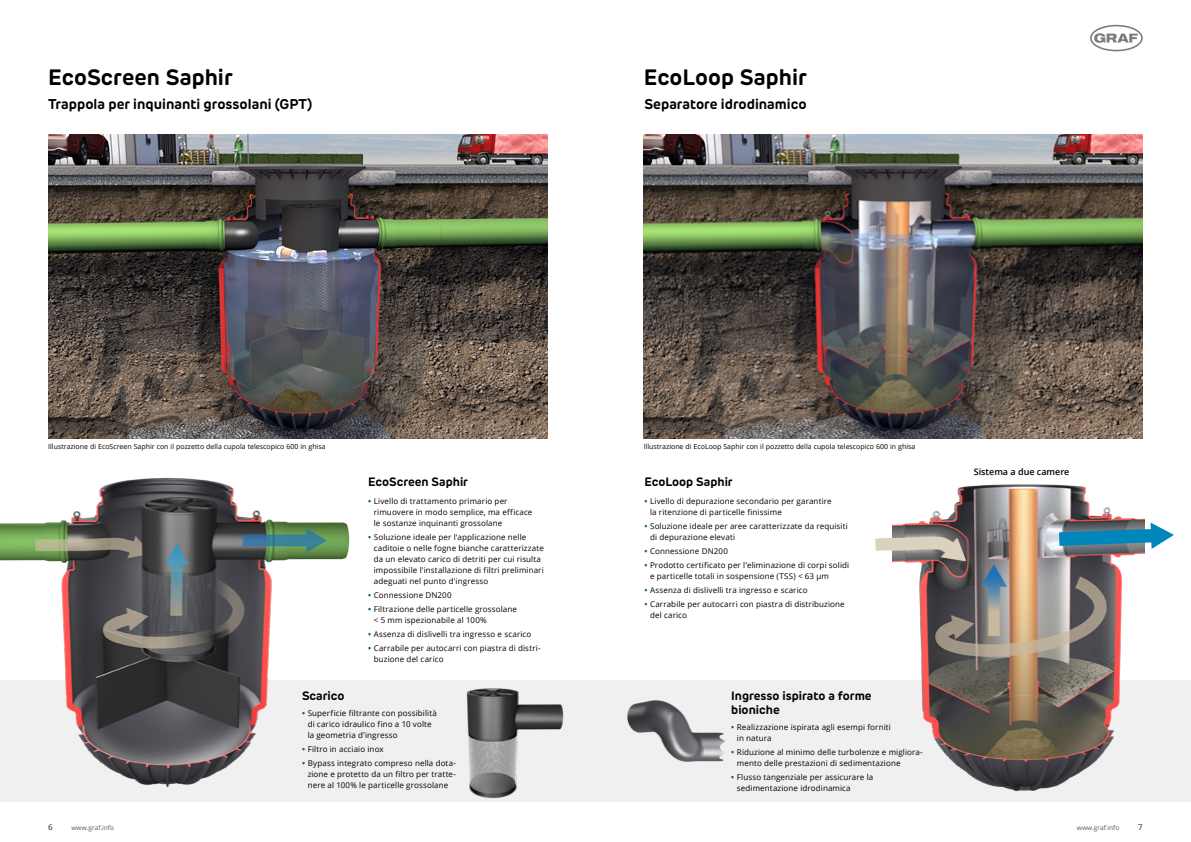
<style>
.page{position:relative;width:1191px;height:842px;background:#fff}
.page>*{position:absolute;margin:0;border:0;box-sizing:border-box;transform-origin:0 0}
.t1{font:700 22px "New Rubrik Edge";color:#000}
.t2{font:700 14px "New Rubrik Edge";color:#000}
.t3{font:700 12px/14px "New Rubrik Edge";color:#000}
.t4{font:600 9px "Open Sans";color:#000}
.t5{font:8px/11px "Open Sans";letter-spacing:.015em;color:#000}
.t6{font:600 8px "Open Sans";color:#575756}
.t7{font:7px "Open Sans";color:#000}
.t8{font:6.5px "Open Sans";color:#575756}
.s1{font-weight:700;color:#00649c}
</style>
<div class="page">
<svg style="left:1090px;top:25px;width:52px;height:26px"></svg>
<div style="left:0;top:680px;width:596px;height:122px;background:#f0f0f0"></div>
<div style="left:596px;top:680px;width:595px;height:122px;background:#f0f0f0"></div>
<img style="left:643px;top:134px;width:499px;height:304px">
<img style="left:466px;top:688px;width:98px;height:111px">
<img style="left:0;top:477px;width:350px;height:311px">
<img style="left:48px;top:134px;width:499px;height:304px">
<img style="left:892px;top:484px;width:252px;height:307px">
<svg style="left:875px;top:537px;width:91px;height:24px;background:#b9b2a7"></svg>
<svg style="left:1059px;top:522px;width:115px;height:27px;background:#488ca9"></svg>
<img style="left:627px;top:700px;width:98px;height:62px">
<h1 class="t1" style="left:48px;top:64px;width:186px">EcoScreen Saphir</h1>
<h1 class="t1" style="left:643px;top:64px;width:165px">EcoLoop Saphir</h1>
<h2 class="t2" style="left:48px;top:95px;width:266px">Trappola per inquinanti grossolani (GPT)</h2>
<h2 class="t2" style="left:644px;top:95px;width:164px">Separatore idrodinamico</h2>
<p class="t7" style="left:48px;top:441px;width:279px">Illustrazione di EcoScreen Saphir con il pozzetto della cupola telescopico 600 in ghisa</p>
<h3 class="t3" style="left:368px;top:474px;width:101px">EcoScreen Saphir</h3>
<p class="t5" style="left:374px;top:496px;width:160px;text-indent:-6px"><span class="s1">•</span> Livello di trattamento primario per rimuovere in modo semplice, ma efficace le sostanze inquinanti grossolane</p>
<p class="t5" style="left:374px;top:532px;width:172px;text-indent:-6px"><span class="s1">•</span> Soluzione ideale per l'applicazione nelle caditoie o nelle fogne bianche caratterizzate da un elevato carico di detriti per cui risulta impossibile l'installazione di filtri preliminari adeguati nel punto d'ingresso</p>
<p class="t5" style="left:368px;top:589px;width:85px"><span class="s1">•</span> Connessione DN200</p>
<p class="t5" style="left:374px;top:603px;width:145px;text-indent:-6px"><span class="s1">•</span> Filtrazione delle particelle grossolane &lt; 5 mm ispezionabile al 100%</p>
<p class="t5" style="left:368px;top:628px;width:165px"><span class="s1">•</span> Assenza di dislivelli tra ingresso e scarico</p>
<p class="t5" style="left:374px;top:642px;width:168px;text-indent:-6px"><span class="s1">•</span> Carrabile per autocarri con piastra di distri&shy;buzione del carico</p>
<h3 class="t3" style="left:302px;top:688px;width:44px">Scarico</h3>
<p class="t5" style="left:308px;top:708px;width:131px;text-indent:-6px"><span class="s1">•</span> Superficie filtrante con possibilità di carico idraulico fino a 10 volte la geometria d'ingresso</p>
<p class="t5" style="left:302px;top:743px;width:83px"><span class="s1">•</span> Filtro in acciaio inox</p>
<p class="t5" style="left:308px;top:757px;width:150px;text-align:justify;text-indent:-6px"><span class="s1">•</span> Bypass integrato compreso nella dota&shy;zione e protetto da un filtro per tratte&shy;nere al 100% le particelle grossolane</p>
<p class="t7" style="left:643px;top:441px;width:273px">Illustrazione di EcoLoop Saphir con il pozzetto della cupola telescopico 600 in ghisa</p>
<h3 class="t3" style="left:644px;top:474px;width:90px">EcoLoop Saphir</h3>
<p class="t5" style="left:650px;top:496px;width:183px;text-indent:-6px"><span class="s1">•</span> Livello di depurazione secondario per garantire la ritenzione di particelle finissime</p>
<p class="t5" style="left:650px;top:521px;width:199px;text-indent:-6px"><span class="s1">•</span> Soluzione ideale per aree caratterizzate da requisiti di depurazione elevati</p>
<p class="t5" style="left:644px;top:545px;width:85px"><span class="s1">•</span> Connessione DN200</p>
<p class="t5" style="left:650px;top:559px;width:201px;text-indent:-6px"><span class="s1">•</span> Prodotto certificato per l'eliminazione di corpi solidi e particelle totali in sospensione (TSS) &lt; 63 μm</p>
<p class="t5" style="left:644px;top:584px;width:165px"><span class="s1">•</span> Assenza di dislivelli tra ingresso e scarico</p>
<p class="t5" style="left:650px;top:598px;width:196px;text-indent:-6px"><span class="s1">•</span> Carrabile per autocarri con piastra di distribuzione del carico</p>
<h3 class="t3" style="left:731px;top:688px;width:142px">Ingresso ispirato a forme bioniche</h3>
<p class="t5" style="left:737px;top:722px;width:155px;text-indent:-6px"><span class="s1">•</span> Realizzazione ispirata agli esempi forniti in natura</p>
<p class="t5" style="left:737px;top:746px;width:187px;text-indent:-6px"><span class="s1">•</span> Riduzione al minimo delle turbolenze e migliora&shy;mento delle prestazioni di sedimentazione</p>
<p class="t5" style="left:737px;top:771px;width:138px;text-indent:-6px"><span class="s1">•</span> Flusso tangenziale per assicurare la sedimentazione idrodinamica</p>
<p class="t4" style="left:973px;top:465px;width:97px">Sistema a due camere</p>
<p class="t6" style="left:48px;top:822px;width:6px">6</p>
<p class="t8" style="left:72px;top:823px;width:44px">www.graf.info</p>
<p class="t8" style="left:1077px;top:823px;width:44px">www.graf.info</p>
<p class="t6" style="left:1138px;top:822px;width:6px">7</p>
</div>
